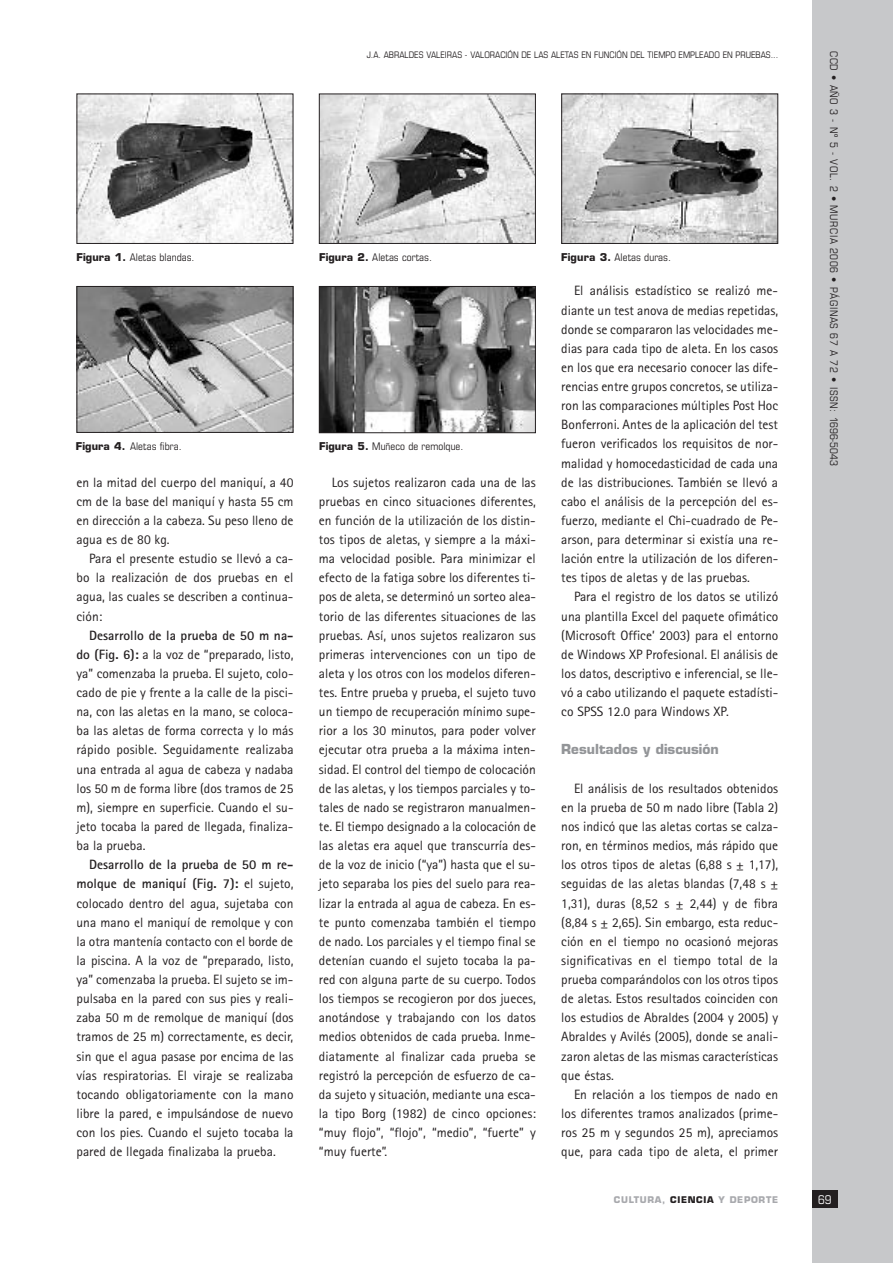
<style>
.page{position:relative;width:893px;height:1263px;background:#fff}
.page>*{position:absolute;margin:0;border:0;box-sizing:border-box;transform-origin:0 0}
.t1{font:13.5px/19.2px "Rotis Sans Serif";color:#231f20;text-align:justify}
.t2{font:700 13.5px "Eurostile";color:#939598}
.t3{font:condensed 12px "Eurostile";color:#fff}
.t4{font:condensed 10.5px "Eurostile";letter-spacing:.005em;color:#231f20}
.t5{font:condensed 10.5px "Eurostile";letter-spacing:.055em;color:#231f20}
.t6{font:condensed 9px "Eurostile";color:#231f20}
.t7{font:700 9px "Eurostile";letter-spacing:.07em;color:#a8a9ad}
.s1{font-weight:700;font-stretch:normal}
.s2{font-weight:700}
.s3{color:#231f20}
</style>
<div class="page">
<div style="left:812px;top:0;width:81px;height:1263px;background:#c7c8ca"></div>
<div style="left:812px;top:1191px;width:26px;height:17px;background:#231f20"></div>
<img style="left:79px;top:96px;width:212px;height:146px">
<div style="left:77px;top:94px;width:216px;height:150px;border:1px solid #231f20"></div>
<img style="left:321px;top:96px;width:213px;height:146px">
<div style="left:319px;top:94px;width:217px;height:150px;border:1px solid #231f20"></div>
<img style="left:563px;top:96px;width:213px;height:146px">
<div style="left:561px;top:94px;width:217px;height:150px;border:1px solid #231f20"></div>
<img style="left:79px;top:288px;width:212px;height:143px">
<div style="left:77px;top:286px;width:216px;height:147px;border:1px solid #231f20"></div>
<img style="left:321px;top:288px;width:213px;height:143px">
<div style="left:319px;top:286px;width:217px;height:147px;border:1px solid #231f20"></div>
<p class="t6" style="left:367px;top:51px;width:413px">J.A. ABRALDES VALEIRAS - VALORACIÓN DE LAS ALETAS EN FUNCIÓN DEL TIEMPO EMPLEADO EN PRUEBAS...</p>
<p class="t4" style="left:77px;top:253px;width:119px"><span class="s1">Figura 1.</span> Aletas blandas.</p>
<p class="t4" style="left:319px;top:253px;width:114px"><span class="s1">Figura 2.</span> Aletas cortas.</p>
<p class="t4" style="left:76px;top:442px;width:107px"><span class="s1">Figura 4.</span> Aletas fibra.</p>
<p class="t4" style="left:319px;top:442px;width:146px"><span class="s1">Figura 5.</span> Muñeco de remolque.</p>
<p class="t1" style="left:77px;top:474px;width:218px">en la mitad del cuerpo del maniquí, a 40 cm de la base del maniquí y hasta 55 cm en dirección a la cabeza. Su peso lleno de agua es de 80 kg.</p>
<p class="t1" style="left:77px;top:550px;width:218px;text-indent:13px">Para el presente estudio se llevó a ca&shy;bo la realización de dos pruebas en el agua, las cuales se describen a continua&shy;ción:</p>
<p class="t1" style="left:77px;top:627px;width:219px;text-indent:13px"><span class="s2">Desarrollo de la prueba de 50 m na&shy;do (Fig. 6):</span> a la voz de “preparado, listo, ya” comenzaba la prueba. El sujeto, colo&shy;cado de pie y frente a la calle de la pisci&shy;na, con las aletas en la mano, se coloca&shy;ba las aletas de forma correcta y lo más rápido posible. Seguidamente realizaba una entrada al agua de cabeza y nadaba los 50 m de forma libre (dos tramos de 25 m), siempre en superficie. Cuando el su&shy;jeto tocaba la pared de llegada, finaliza&shy;ba la prueba.</p>
<p class="t1" style="left:77px;top:856px;width:218px;text-indent:13px"><span class="s2">Desarrollo de la prueba de 50 m re&shy;molque de maniquí (Fig. 7):</span> el sujeto, colocado dentro del agua, sujetaba con una mano el maniquí de remolque y con la otra mantenía contacto con el borde de la piscina. A la voz de “preparado, listo, ya” comenzaba la prueba. El sujeto se im&shy;pulsaba en la pared con sus pies y reali&shy;zaba 50 m de remolque de maniquí (dos tramos de 25 m) correctamente, es decir, sin que el agua pasase por encima de las vías respiratorias. El viraje se realizaba tocando obligatoriamente con la mano libre la pared, e impulsándose de nuevo con los pies. Cuando el sujeto tocaba la pared de llegada finalizaba la prueba.</p>
<p class="t1" style="left:319px;top:474px;width:219px;text-indent:13px">Los sujetos realizaron cada una de las pruebas en cinco situaciones diferentes, en función de la utilización de los distin&shy;tos tipos de aletas, y siempre a la máxi&shy;ma velocidad posible. Para minimizar el efecto de la fatiga sobre los diferentes ti&shy;pos de aleta, se determinó un sorteo alea&shy;torio de las diferentes situaciones de las pruebas. Así, unos sujetos realizaron sus primeras intervenciones con un tipo de aleta y los otros con los modelos diferen&shy;tes. Entre prueba y prueba, el sujeto tuvo un tiempo de recuperación mínimo supe&shy;rior a los 30 minutos, para poder volver ejecutar otra prueba a la máxima inten&shy;sidad. El control del tiempo de colocación de las aletas, y los tiempos parciales y to&shy;tales de nado se registraron manualmen&shy;te. El tiempo designado a la colocación de las aletas era aquel que transcurría des&shy;de la voz de inicio (“ya”) hasta que el su&shy;jeto separaba los pies del suelo para rea&shy;lizar la entrada al agua de cabeza. En es&shy;te punto comenzaba también el tiempo de nado. Los parciales y el tiempo final se detenían cuando el sujeto tocaba la pa&shy;red con alguna parte de su cuerpo. Todos los tiempos se recogieron por dos jueces, anotándose y trabajando con los datos medios obtenidos de cada prueba. Inme&shy;diatamente al finalizar cada prueba se registró la percepción de esfuerzo de ca&shy;da sujeto y situación, mediante una esca&shy;la tipo Borg (1982) de cinco opciones: “muy flojo”, “flojo”, “medio”, “fuerte” y “muy fuerte”.</p>
<p class="t4" style="left:561px;top:253px;width:111px"><span class="s1">Figura 3.</span> Aletas duras.</p>
<p class="t1" style="left:561px;top:283px;width:218px;text-indent:13px">El análisis estadístico se realizó me&shy;diante un test anova de medias repetidas, donde se compararon las velocidades me&shy;dias para cada tipo de aleta. En los casos en los que era necesario conocer las dife&shy;rencias entre grupos concretos, se utiliza&shy;ron las comparaciones múltiples Post Hoc Bonferroni. Antes de la aplicación del test fueron verificados los requisitos de nor&shy;malidad y homocedasticidad de cada una de las distribuciones. También se llevó a cabo el análisis de la percepción del es&shy;fuerzo, mediante el Chi-cuadrado de Pe&shy;arson, para determinar si existía una re&shy;lación entre la utilización de los diferen&shy;tes tipos de aletas y de las pruebas.</p>
<p class="t1" style="left:561px;top:589px;width:218px;text-indent:13px">Para el registro de los datos se utilizó una plantilla Excel del paquete ofimático (Microsoft Office’ 2003) para el entorno de Windows XP Profesional. El análisis de los datos, descriptivo e inferencial, se lle&shy;vó a cabo utilizando el paquete estadísti&shy;co SPSS 12.0 para Windows XP.</p>
<p class="t2" style="left:561px;top:744px;width:159px">Resultados y discusión</p>
<p class="t1" style="left:561px;top:780px;width:218px;text-indent:13px">El análisis de los resultados obtenidos en la prueba de 50 m nado libre (Tabla 2) nos indicó que las aletas cortas se calza&shy;ron, en términos medios, más rápido que los otros tipos de aletas (6,88 s ± 1,17), seguidas de las aletas blandas (7,48 s ± 1,31), duras (8,52 s ± 2,44) y de fibra (8,84 s ± 2,65). Sin embargo, esta reduc&shy;ción en el tiempo no ocasionó mejoras significativas en el tiempo total de la prueba comparándolos con los otros tipos de aletas. Estos resultados coinciden con los estudios de Abraldes (2004 y 2005) y Abraldes y Avilés (2005), donde se anali&shy;zaron aletas de las mismas características que éstas.</p>
<p class="t1" style="left:561px;top:1086px;width:218px;text-indent:13px">En relación a los tiempos de nado en los diferentes tramos analizados (prime&shy;ros 25 m y segundos 25 m), apreciamos que, para cada tipo de aleta, el primer</p>
<p class="t5" style="left:838px;top:51px;width:416px;rotate:90deg">CCD • AÑO 3 - Nº 5 - VOL. 2 • MURCIA 2006 • PÁGINAS 67 A 72 • ISSN: 1696-5043</p>
<p class="t7" style="left:614px;top:1196px;width:166px">CULTURA, <span class="s3">CIENCIA</span> Y DEPORTE</p>
<p class="t3" style="left:818px;top:1195px;width:15px">69</p>
</div>
